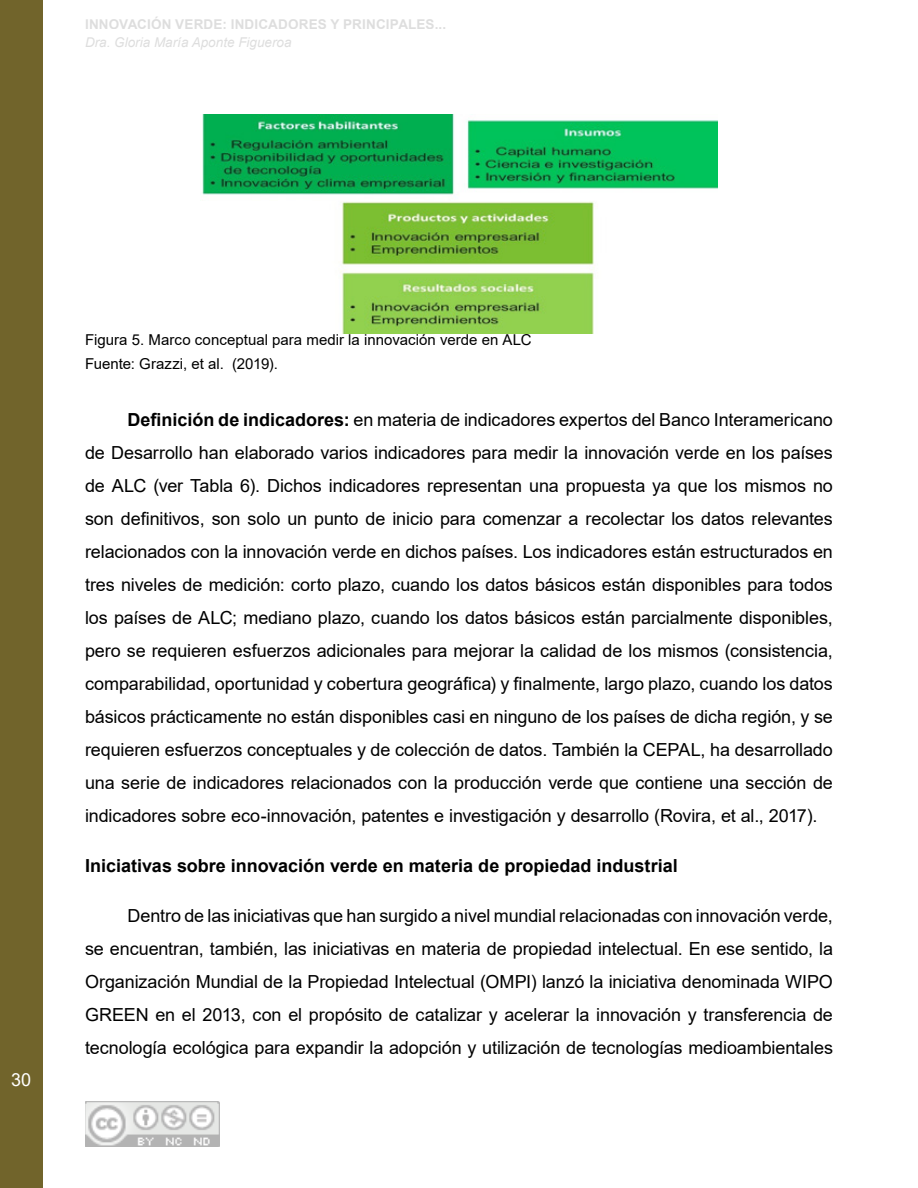
<style>
.page{position:relative;width:918px;height:1188px;background:#fff}
.page>*{position:absolute;margin:0;border:0;box-sizing:border-box;transform-origin:0 0}
.t1{font:18px/33px "Arial";letter-spacing:-.005em;color:#000;text-align:justify}
.t2{font:700 18px "Arial";color:#000}
.t3{font:18px "Arial";color:#fff}
.t4{font:15px/24px "Arial";color:#000}
.t5{font:700 13.5px "Arial";letter-spacing:.015em;color:#dadada}
.t6{font:italic 13.5px "Arial";color:#dadada}
.s1{font-weight:700}
</style>
<div class="page">
<div style="left:0;top:0;width:42px;height:1188px;background:#71642b"></div>
<img style="left:85px;top:1101px;width:134px;height:46px">
<img style="left:202px;top:115px;width:515px;height:219px">
<p class="t5" style="left:85px;top:14px;width:363px">INNOVACIÓN VERDE: INDICADORES Y PRINCIPALES...</p>
<p class="t6" style="left:85px;top:34px;width:208px">Dra. Gloria María Aponte Figueroa</p>
<p class="t3" style="left:11px;top:1068px;width:22px">30</p>
<p class="t4" style="left:85px;top:327px;width:448px">Figura 5. Marco conceptual para medir la innovación verde en ALC<br>Fuente: Grazzi, et al. (2019).</p>
<p class="t1" style="left:85px;top:403px;width:749px;text-indent:43px"><span class="s1">Definición de indicadores:</span> en materia de indicadores expertos del Banco Interamericano de Desarrollo han elaborado varios indicadores para medir la innovación verde en los países de ALC (ver Tabla 6). Dichos indicadores representan una propuesta ya que los mismos no son definitivos, son solo un punto de inicio para comenzar a recolectar los datos relevantes relacionados con la innovación verde en dichos países. Los indicadores están estructurados en tres niveles de medición: corto plazo, cuando los datos básicos están disponibles para todos los países de ALC; mediano plazo, cuando los datos básicos están parcialmente disponibles, pero se requieren esfuerzos adicionales para mejorar la calidad de los mismos (consistencia, comparabilidad, oportunidad y cobertura geográfica) y finalmente, largo plazo, cuando los datos básicos prácticamente no están disponibles casi en ninguno de los países de dicha región, y se requieren esfuerzos conceptuales y de colección de datos. También la CEPAL, ha desarrollado una serie de indicadores relacionados con la producción verde que contiene una sección de indicadores sobre eco-innovación, patentes e investigación y desarrollo (Rovira, et al., 2017).</p>
<p class="t2" style="left:85px;top:853px;width:594px">Iniciativas sobre innovación verde en materia de propiedad industrial</p>
<p class="t1" style="left:85px;top:899px;width:749px;text-indent:43px">Dentro de las iniciativas que han surgido a nivel mundial relacionadas con innovación verde, se encuentran, también, las iniciativas en materia de propiedad intelectual. En ese sentido, la Organización Mundial de la Propiedad Intelectual (OMPI) lanzó la iniciativa denominada WIPO GREEN en el 2013, con el propósito de catalizar y acelerar la innovación y transferencia de tecnología ecológica para expandir la adopción y utilización de tecnologías medioambientales</p>
</div>
